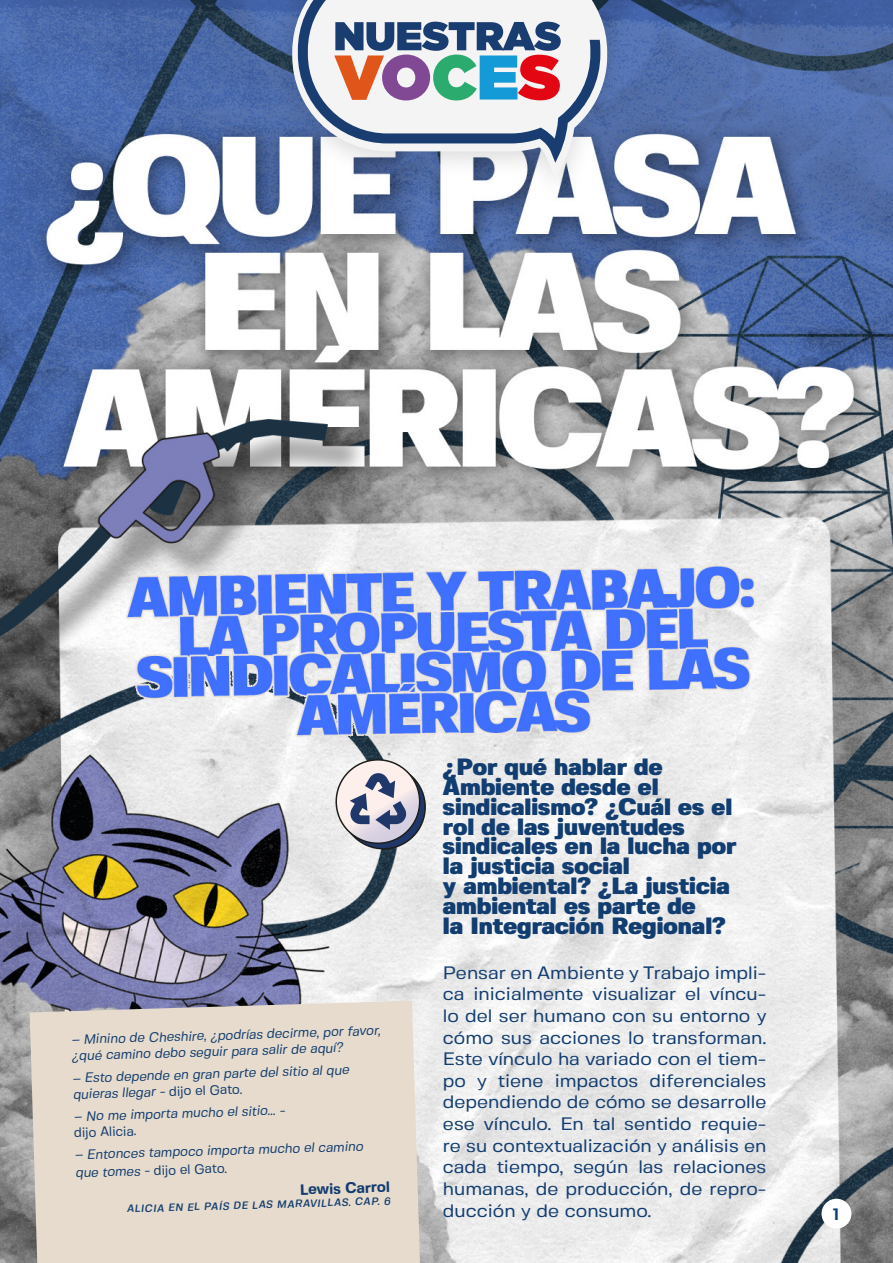
<style>
.page{position:relative;width:893px;height:1263px;background:#fff}
.page>*{position:absolute;margin:0;border:0;box-sizing:border-box;transform-origin:0 0}
.t1{font:900 23.55px/19.8px "Fivo Sans";color:#123d70}
.t2{font:18px/21.6px "Fivo Sans";color:#123d70;text-align:justify;scale:1.11 1}
.t3{font:700 16.5px "Fivo Sans";color:#123d70}
.t4{font:700 15px "Fivo Sans";color:#123d70}
.t5{font:italic 13.5px/15.8px "Fivo Sans";color:#123d70}
.t6{font:italic 500 10.5px "Fivo Sans";color:#123d70}
.s1{font-style:normal}
</style>
<div class="page">
<img style="left:0;top:0;width:893px;height:1263px">
<div style="left:269px;top:0;width:362px;height:208px;background:#000;opacity:.15"></div>
<svg style="left:292px;top:0;width:315px;height:180px"></svg>
<svg style="left:298px;top:0;width:302px;height:163px;fill:#f4f4f4"></svg>
<svg style="left:334px;top:22px;width:227px;height:78px"></svg>
<div style="left:30px;top:1001px;width:390px;height:262px;background:#e6dbcc"></div>
<svg style="left:342px;top:765px;width:83px;height:84px"></svg>
<svg style="left:336px;top:760px;width:84px;height:83px;background:#dfd5d9"></svg>
<div style="left:335px;top:759px;width:85px;height:85px;border:2px solid #1d1d1b;border-radius:50%"></div>
<svg style="left:350px;top:772px;width:58px;height:58px;background:#ababbc"></svg>
<div style="left:821px;top:1199px;width:30px;height:30px;background:#fff;border-radius:50%"></div>
<p class="t5" style="left:71px;top:1032px;width:311px;rotate:-2deg">– Minino de Cheshire, ¿podrías decirme, por favor, ¿qué camino debo seguir para salir de aquí?</p>
<p class="t5" style="left:72px;top:1070px;width:278px;rotate:-2deg">– Esto depende en gran parte del sitio al que quieras llegar - <span class="s1">dijo el Gato.</span></p>
<p class="t5" style="left:73px;top:1109px;width:213px;rotate:-2deg">– No me importa mucho el sitio... - <span class="s1">dijo Alicia.</span></p>
<p class="t5" style="left:74px;top:1146px;width:290px;line-height:17.9px;rotate:-2deg">– Entonces tampoco importa mucho el camino que tomes - <span class="s1">dijo el Gato.</span></p>
<p class="t4" style="left:300px;top:1180px;width:92px;rotate:-2deg">Lewis Carrol</p>
<p class="t6" style="left:127px;top:1203px;width:265px;rotate:-2deg">ALICIA EN EL PAÍS DE LAS MARAVILLAS. CAP. 6</p>
<p class="t1" style="left:443px;top:757px;width:295px">¿Por qué hablar de<br>Ambiente desde el sindicalismo? ¿Cuál es el rol de las juventudes sindicales en la lucha por la justicia social<br>y ambiental? ¿La justicia ambiental es parte de<br>la Integración Regional?</p>
<p class="t2" style="left:443px;top:962px;width:293px">Pensar en Ambiente y Trabajo impli&shy;ca inicialmente visualizar el víncu&shy;lo del ser humano con su entorno y cómo sus acciones lo transforman.<br>Este vínculo ha variado con el tiem&shy;po y tiene impactos diferenciales dependiendo de cómo se desarrolle ese vínculo. En tal sentido requie&shy;re su contextualización y análisis en cada tiempo, según las relaciones humanas, de producción, de repro&shy;ducción y de consumo.</p>
<p class="t3" style="left:833px;top:1204px;width:7px">1</p>
</div>
